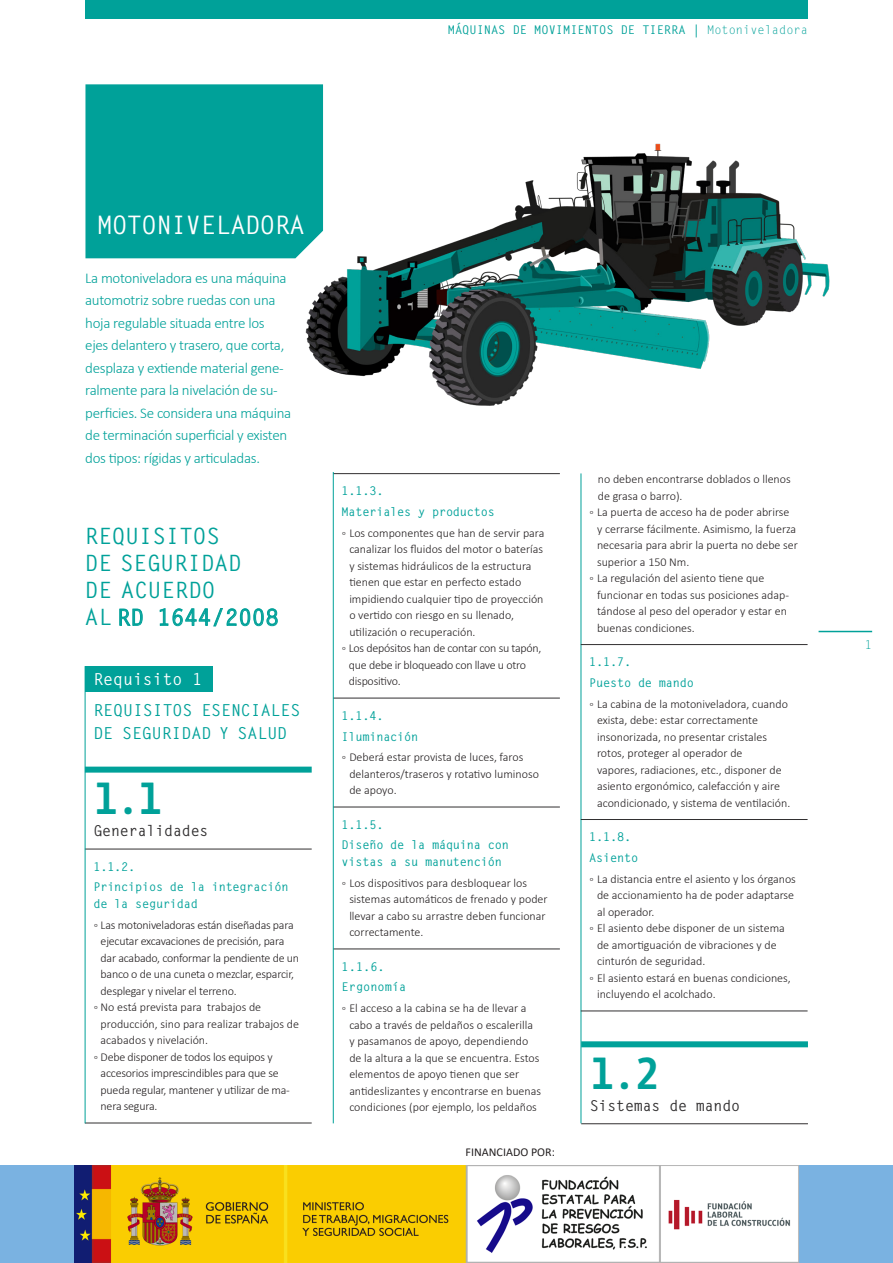
<style>
.page{position:relative;width:893px;height:1263px;background:#fff}
.page>*{position:absolute;margin:0;border:0;box-sizing:border-box;transform-origin:0 0}
.List_Paragraph{font:600 43.5px "Botanika Mono";color:#00a199}
.List_Paragraph-2{font:700 25.5px "Letter Gothic Std";letter-spacing:-.02em;color:#fff}
.List_Paragraph-3{font:700 22.5px/27px "Letter Gothic Std";color:#00a199}
.List_Paragraph-4{font:700 16.5px/22.5px "Letter Gothic Std";color:#00a199}
.List_Paragraph-5{font:700 16.5px "Letter Gothic Std";color:#fff}
.t1{font:300 15px/22.5px "Calibri";letter-spacing:-.02em;color:#00a199}
.List_Paragraph-6{font:700 15px "Letter Gothic Std";letter-spacing:-.01em;color:#312f30}
.t2{font:300 12px/16.5px "Calibri";color:#231f20}
.t3{font:300 12px/16.5px "Calibri";letter-spacing:-.02em;color:#231f20}
.t4{font:700 12px/16.5px "Letter Gothic Std";letter-spacing:-.02em;color:#00a199}
.t5{font:700 12px "Letter Gothic Std";color:#00a199}
.t6{font:12px "Calibri";color:#231f20}
.t7{font:12px "Letter Gothic Std";color:#00a199}
.s1{font-weight:400}
</style>
<div class="page">
<hr style="left:819px;top:631px;width:53px;height:1px;background:#00a199">
<div style="left:85px;top:0;width:723px;height:19px;background:#00a199"></div>
<div style="left:85px;top:84px;width:238px;height:174px;background:#00a199"></div>
<hr style="left:85px;top:849px;width:227px;height:1px;background:#312f30">
<hr style="left:85px;top:1123px;width:227px;height:1px;background:#312f30">
<div style="left:85px;top:767px;width:227px;height:6px;background:#00a199"></div>
<hr style="left:333px;top:473px;width:227px;height:1px;background:#312f30">
<hr style="left:333px;top:698px;width:227px;height:1px;background:#312f30">
<hr style="left:333px;top:807px;width:227px;height:1px;background:#312f30">
<hr style="left:333px;top:949px;width:227px;height:1px;background:#312f30">
<hr style="left:581px;top:1123px;width:227px;height:1px;background:#312f30">
<div style="left:581px;top:1041px;width:227px;height:6px;background:#00a199"></div>
<div style="left:85px;top:666px;width:128px;height:26px;background:#00a199"></div>
<hr style="left:333px;top:472px;width:1px;height:651px;background:#00a199">
<hr style="left:581px;top:473px;width:1px;height:650px;background:#00a199">
<hr style="left:85px;top:666px;width:1px;height:457px;background:#00a199">
<svg style="left:119px;top:608px;width:24px;height:18px"></svg>
<svg style="left:159px;top:608px;width:119px;height:19px"></svg>
<div style="left:0;top:1165px;width:893px;height:98px;background:#7ab2e1"></div>
<img style="left:74px;top:1165px;width:725px;height:98px">
<hr style="left:581px;top:644px;width:227px;height:1px;background:#312f30">
<hr style="left:581px;top:819px;width:227px;height:1px;background:#312f30">
<hr style="left:581px;top:1011px;width:227px;height:1px;background:#312f30">
<img style="left:296px;top:138px;width:534px;height:268px">
<p class="t5" style="left:448px;top:23px;width:361px">MÁQUINAS DE MOVIMIENTOS DE TIERRA <span class="s1">│ Motoniveladora</span></p>
<p class="List_Paragraph-2" style="left:97px;top:209px;width:209px">MOTONIVELADORA</p>
<p class="t1" style="left:85px;top:266px;width:208px">La motoniveladora es una máquina automotriz sobre ruedas con una hoja regulable situada entre los ejes delantero y trasero, que corta, desplaza y extiende material gene&shy;ralmente para la nivelación de su&shy;perficies. Se considera una máquina de terminación superficial y existen dos tipos: rígidas y articuladas.</p>
<p class="List_Paragraph-3" style="left:85px;top:523px;width:195px">REQUISITOS<br>DE SEGURIDAD<br>DE ACUERDO<br>AL RD 1644/2008</p>
<p class="List_Paragraph-5" style="left:93px;top:669px;width:110px">Requisito 1</p>
<p class="List_Paragraph-4" style="left:93px;top:699px;width:208px">REQUISITOS ESENCIALES<br>DE SEGURIDAD Y SALUD</p>
<p class="List_Paragraph" style="left:93px;top:772px;width:72px">1.1</p>
<p class="List_Paragraph-6" style="left:93px;top:822px;width:117px">Generalidades</p>
<p class="t4" style="left:93px;top:858px;width:43px">1.1.2.</p>
<p class="t4" style="left:93px;top:879px;width:197px">Principios de la integración de la seguridad</p>
<p class="t3" style="left:101px;top:916px;width:200px;text-indent:-7px">◦ Las motoniveladoras están diseñadas para ejecutar excavaciones de precisión, para dar acabado, conformar la pendiente de un banco o de una cuneta o mezclar, esparcir, desplegar y nivelar el terreno.</p>
<p class="t2" style="left:101px;top:999px;width:200px;text-indent:-7px">◦ No está prevista para trabajos de producción, sino para realizar trabajos de acabados y nivelación.</p>
<p class="t3" style="left:101px;top:1048px;width:191px;text-indent:-7px">◦ Debe disponer de todos los equipos y accesorios imprescindibles para que se pueda regular, mantener y utilizar de ma&shy;nera segura.</p>
<p class="t4" style="left:342px;top:483px;width:43px">1.1.3.</p>
<p class="t4" style="left:342px;top:504px;width:155px">Materiales y productos</p>
<p class="t2" style="left:349px;top:524px;width:197px;text-indent:-8px">◦ Los componentes que han de servir para canalizar los fluidos del motor o baterías y sistemas hidráulicos de la estructura tienen que estar en perfecto estado impidiendo cualquier tipo de proyección o vertido con riesgo en su llenado, utilización o recuperación.</p>
<p class="t3" style="left:349px;top:640px;width:194px;text-indent:-7px">◦ Los depósitos han de contar con su tapón, que debe ir bloqueado con llave u otro dispositivo.</p>
<p class="t4" style="left:342px;top:707px;width:43px">1.1.4.</p>
<p class="t4" style="left:342px;top:728px;width:78px">Iluminación</p>
<p class="t2" style="left:349px;top:749px;width:191px;text-indent:-8px">◦ Deberá estar provista de luces, faros delanteros/traseros y rotativo luminoso de apoyo.</p>
<p class="t4" style="left:342px;top:816px;width:43px">1.1.5.</p>
<p class="t4" style="left:342px;top:837px;width:169px">Diseño de la máquina con vistas a su manutención</p>
<p class="t2" style="left:349px;top:874px;width:200px;text-indent:-8px">◦ Los dispositivos para desbloquear los sistemas automáticos de frenado y poder llevar a cabo su arrastre deben funcionar correctamente.</p>
<p class="t4" style="left:342px;top:958px;width:45px">1.1.6.</p>
<p class="t5" style="left:342px;top:980px;width:66px">Ergonomía</p>
<p class="t2" style="left:349px;top:1000px;width:193px;text-indent:-8px">◦ El acceso a la cabina se ha de llevar a cabo a través de peldaños o escalerilla y pasamanos de apoyo, dependiendo de la altura a la que se encuentra. Estos elementos de apoyo tienen que ser antideslizantes y encontrarse en buenas condiciones (por ejemplo, los peldaños</p>
<p class="t6" style="left:466px;top:1144px;width:91px">FINANCIADO POR:</p>
<p class="t2" style="left:598px;top:471px;width:194px">no deben encontrarse doblados o llenos de grasa o barro).</p>
<p class="t2" style="left:597px;top:504px;width:202px;text-indent:-8px">◦ La puerta de acceso ha de poder abrirse<br>y cerrarse fácilmente. Asimismo, la fuerza necesaria para abrir la puerta no debe ser superior a 150 Nm.</p>
<p class="t2" style="left:597px;top:570px;width:193px;text-indent:-8px">◦ La regulación del asiento tiene que funcionar en todas sus posiciones adap&shy;tándose al peso del operador y estar en buenas condiciones.</p>
<p class="t4" style="left:589px;top:654px;width:43px">1.1.7.</p>
<p class="t4" style="left:589px;top:675px;width:106px">Puesto de mando</p>
<p class="t2" style="left:597px;top:695px;width:195px;text-indent:-8px">◦ La cabina de la motoniveladora, cuando exista, debe: estar correctamente insonorizada, no presentar cristales rotos, proteger al operador de<br>vapores, radiaciones, etc., disponer de asiento ergonómico, calefacción y aire acondicionado, y sistema de ventilación.</p>
<p class="t4" style="left:589px;top:829px;width:43px">1.1.8.</p>
<p class="t4" style="left:589px;top:849px;width:50px">Asiento</p>
<p class="t2" style="left:597px;top:870px;width:200px;text-indent:-8px">◦ La distancia entre el asiento y los órganos de accionamiento ha de poder adaptarse al operador.</p>
<p class="t2" style="left:597px;top:920px;width:189px;text-indent:-8px">◦ El asiento debe disponer de un sistema de amortiguación de vibraciones y de cinturón de seguridad.</p>
<p class="t2" style="left:597px;top:969px;width:195px;text-indent:-8px">◦ El asiento estará en buenas condiciones, incluyendo el acolchado.</p>
<p class="List_Paragraph" style="left:590px;top:1046px;width:72px">1.2</p>
<p class="List_Paragraph-6" style="left:590px;top:1096px;width:152px">Sistemas de mando</p>
<p class="t7" style="left:865px;top:638px;width:9px">1</p>
</div>
